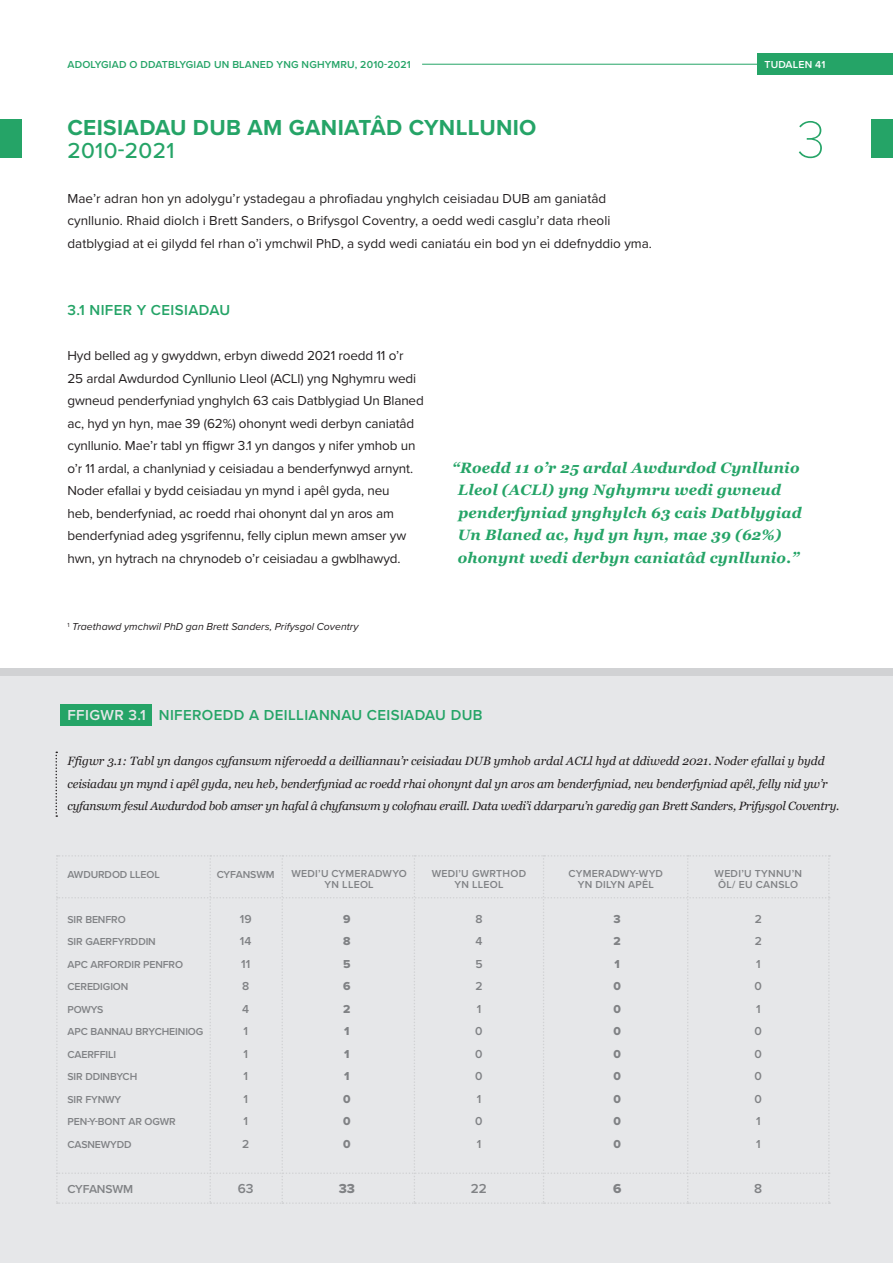
<style>
.page{position:relative;width:893px;height:1263px;background:#fff}
.page>*{position:absolute;margin:0;border:0;box-sizing:border-box;transform-origin:0 0}
.t1{font:100 54px "Proxima Nova T";color:#25a467}
.t2{font:700 22.5px "Proxima Nova";letter-spacing:.015em;color:#25a467}
.t3{font:500 22.5px "Proxima Nova";letter-spacing:.015em;color:#25a467}
.t4{font:italic 700 15px/22.5px "Georgia";letter-spacing:.015em;color:#25a467}
.t5{font:600 15px "Proxima Nova";letter-spacing:.025em;color:#25a467}
.t6{font:13.5px/22.5px "Proxima Nova";letter-spacing:-.01em;color:#231f20}
.t7{font:600 13.5px "Proxima Nova";color:#808285}
.t8{font:13.5px "Proxima Nova Extrabld";color:#808285}
.t9{font:italic 12px/22.5px "Georgia";letter-spacing:-.01em;color:#231f20}
.t10{font:600 12px/22.5px "Proxima Nova";letter-spacing:-.01em;color:#808285;text-align:justify}
.t11{font:12px/22.5px "Proxima Nova Extrabld";color:#808285;text-align:justify}
.t12{font:600 10.5px/22.5px "Proxima Nova";letter-spacing:-.01em;color:#808285}
.t13{font:600 10.5px/10.5px "Proxima Nova";letter-spacing:.025em;color:#808285;text-align:center}
.t14{font:italic 10.5px "Proxima Nova";color:#231f20}
.t15{font:600 10.5px "Proxima Nova";letter-spacing:.015em;color:#25a467}
.t16{font:600 10.5px "Proxima Nova";letter-spacing:.015em;color:#fff}
.s1{color:#e6e7e9}
</style>
<div class="page">
<hr style="left:422px;top:64px;width:356px;height:1px;background:#25a467">
<div style="left:757px;top:53px;width:136px;height:22px;background:#25a467"></div>
<div style="left:0;top:675px;width:893px;height:588px;background:#e6e7e9"></div>
<svg style="left:56px;top:752px;width:1px;height:65px"></svg>
<div style="left:0;top:668px;width:893px;height:7px;background:#d1d2d4"></div>
<div style="left:0;top:119px;width:21px;height:39px;background:#25a467"></div>
<svg style="left:56px;top:855px;width:774px;height:349px"></svg>
<div style="left:61px;top:704px;width:91px;height:22px;background:#25a467"></div>
<div style="left:872px;top:119px;width:21px;height:39px;background:#25a467"></div>
<p class="t15" style="left:68px;top:56px;width:345px">ADOLYGIAD O DDATBLYGIAD UN BLANED YNG NGHYMRU, 2010-2021</p>
<p class="t16" style="left:764px;top:56px;width:63px">TUDALEN 41</p>
<h2 class="t2" style="left:68px;top:111px;width:470px">CEISIADAU DUB AM GANIATÂD CYNLLUNIO</h2>
<h2 class="t3" style="left:68px;top:133px;width:108px">2010-2021</h2>
<p class="t6" style="left:68px;top:186px;width:586px">Mae’r adran hon yn adolygu’r ystadegau a phrofiadau ynghylch ceisiadau DUB am ganiatâd cynllunio. Rhaid diolch i Brett Sanders, o Brifysgol Coventry, a oedd wedi casglu’r data rheoli datblygiad at ei gilydd fel rhan o’i ymchwil PhD, a sydd wedi caniatáu ein bod yn ei ddefnyddio yma.</p>
<h1 class="t1" style="left:797px;top:99px;width:30px">3</h1>
<p class="t5" style="left:68px;top:299px;width:164px">3.1 NIFER Y CEISIADAU</p>
<p class="t6" style="left:68px;top:344px;width:358px">Hyd belled ag y gwyddwn, erbyn diwedd 2021 roedd 11 o’r<br>25 ardal Awdurdod Cynllunio Lleol (ACLl) yng Nghymru wedi gwneud penderfyniad ynghylch 63 cais Datblygiad Un Blaned ac, hyd yn hyn, mae 39 (62%) ohonynt wedi derbyn caniatâd cynllunio. Mae’r tabl yn ffigwr 3.1 yn dangos y nifer ymhob un o’r 11 ardal, a chanlyniad y ceisiadau a benderfynwyd arnynt.<br>Noder efallai y bydd ceisiadau yn mynd i apêl gyda, neu<br>heb, benderfyniad, ac roedd rhai ohonynt dal yn aros am benderfyniad adeg ysgrifennu, felly ciplun mewn amser yw hwn, yn hytrach na chrynodeb o’r ceisiadau a gwblhawyd.</p>
<p class="t14" style="left:68px;top:619px;width:293px"><sup>1</sup> Traethawd ymchwil PhD gan Brett Sanders, Prifysgol Coventry</p>
<p class="t4" style="left:458px;top:455px;width:345px;text-indent:-6px">“Roedd 11 o’r 25 ardal Awdurdod Cynllunio Lleol (ACLl) yng Nghymru wedi gwneud penderfyniad ynghylch 63 cais Datblygiad Un Blaned ac, hyd yn hyn, mae 39 (62%) ohonynt wedi derbyn caniatâd cynllunio.”</p>
<p class="t5" style="left:68px;top:704px;width:417px"><span class="s1">FFIGWR 3.1</span> NIFEROEDD A DEILLIANNAU CEISIADAU DUB</p>
<p class="t9" style="left:68px;top:749px;width:773px">Ffigwr 3.1: Tabl yn dangos cyfanswm niferoedd a deilliannau’r ceisiadau DUB ymhob ardal ACLl hyd at ddiwedd 2021. Noder efallai y bydd ceisiadau yn mynd i apêl gyda, neu heb, benderfyniad ac roedd rhai ohonynt dal yn aros am benderfyniad, neu benderfyniad apêl, felly nid yw’r cyfanswm fesul Awdurdod bob amser yn hafal â chyfanswm y colofnau eraill. Data wedi’i ddarparu’n garedig gan Brett Sanders, Prifysgol Coventry.</p>
<p class="t12" style="left:68px;top:862px;width:94px">AWDURDOD LLEOL</p>
<p class="t12" style="left:68px;top:907px;width:137px">SIR BENFRO<br>SIR GAERFYRDDIN<br>APC ARFORDIR PENFRO<br>CEREDIGION<br>POWYS<br>APC BANNAU BRYCHEINIOG<br>CAERFFILI<br>SIR DDINBYCH<br>SIR FYNWY<br>PEN-Y-BONT AR OGWR<br>CASNEWYDD</p>
<p class="t10" style="left:68px;top:1177px;width:67px">CYFANSWM</p>
<p class="t12" style="left:217px;top:862px;width:60px">CYFANSWM</p>
<p class="t10" style="left:240px;top:907px;width:13px;text-align:left">19<br>14<br>11<br>8<br>4<br>1<br>1<br>1<br>1<br>1<br>2</p>
<p class="t7" style="left:238px;top:1178px;width:17px">63</p>
<p class="t13" style="left:291px;top:868px;width:117px">WEDI’U CYMERADWYO<br>YN LLEOL</p>
<p class="t13" style="left:432px;top:868px;width:96px">WEDI’U GWRTHOD<br>YN LLEOL</p>
<p class="t13" style="left:569px;top:868px;width:96px">CYMERADWY-WYD<br>YN DILYN APÊL</p>
<p class="t13" style="left:715px;top:868px;width:89px">WEDI’U TYNNU’N<br>ÔL/ EU CANSLO</p>
<p class="t11" style="left:343px;top:907px;width:9px">9<br>8<br>5<br>6<br>2<br>1<br>1<br>1<br>0<br>0<br>0</p>
<p class="t8" style="left:339px;top:1178px;width:18px">33</p>
<p class="t10" style="left:475px;top:907px;width:9px">8<br>4<br>5<br>2<br>1<br>0<br>0<br>0<br>1<br>0<br>1</p>
<p class="t7" style="left:471px;top:1178px;width:18px">22</p>
<p class="t11" style="left:613px;top:907px;width:9px">3<br>2<br>1<br>0<br>0<br>0<br>0<br>0<br>0<br>0<br>0</p>
<p class="t8" style="left:613px;top:1178px;width:10px">6</p>
<p class="t10" style="left:755px;top:907px;width:9px">2<br>2<br>1<br>0<br>1<br>0<br>0<br>0<br>0<br>1<br>1</p>
<p class="t7" style="left:754px;top:1178px;width:10px">8</p>
</div>
